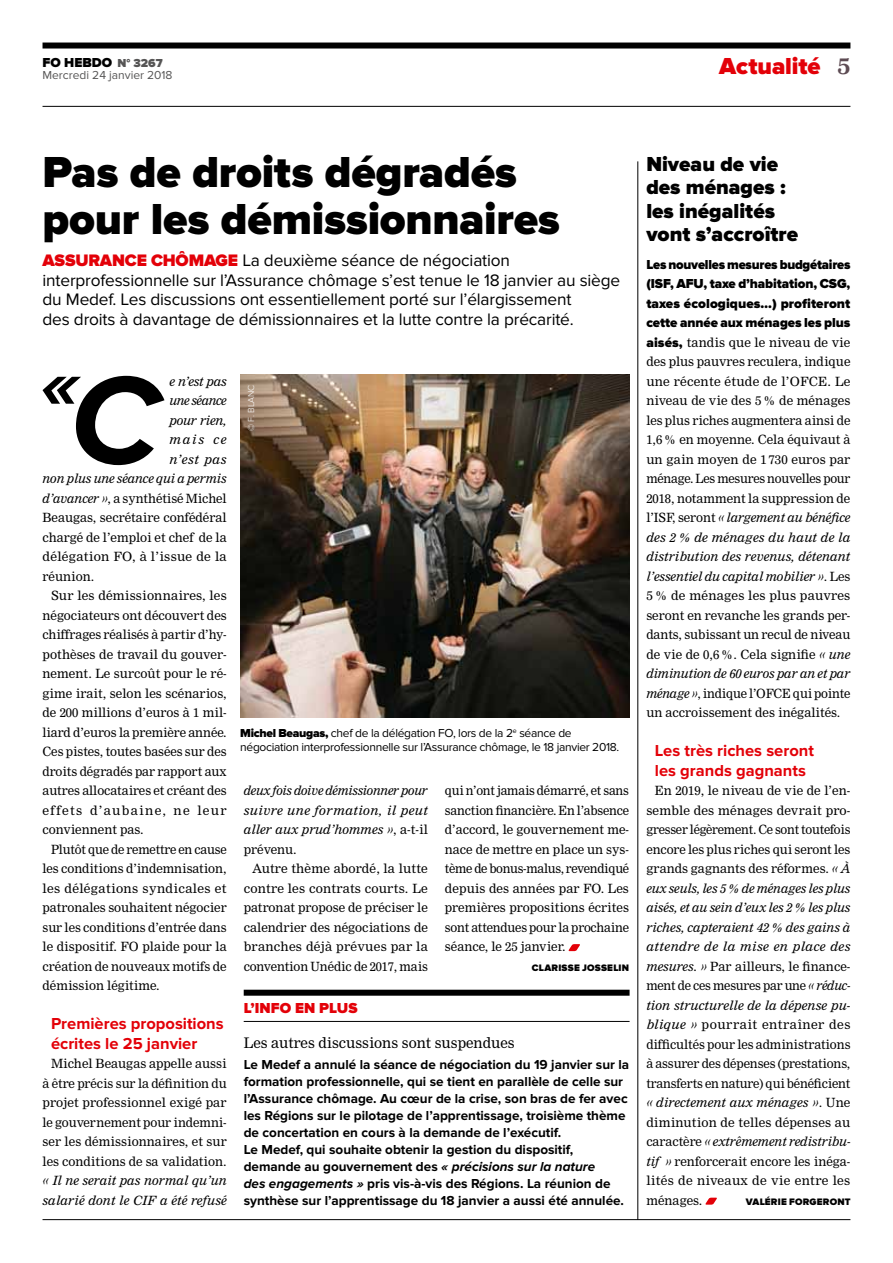
<style>
.page{position:relative;width:893px;height:1263px;background:#fff}
.page>*{position:absolute;margin:0;border:0;box-sizing:border-box;transform-origin:0 0}
.t1{font:italic 700 75.45px "Proxima Nova";color:#000}
.t2{font:900 45px/47.2px "Proxima Nova";letter-spacing:-.005em;color:#000}
.t3{font:900 24px "Proxima Nova";letter-spacing:-.005em;color:#e30008}
.t4{font:900 21px/23.2px "Proxima Nova";color:#000}
.t5{font:17.25px/19.5px "Proxima Nova";letter-spacing:-.01em;color:#000}
.t6{font:700 16.5px/19.5px "Proxima Nova";color:#e30008}
.t7{font:900 15px "Proxima Nova";letter-spacing:.01em;color:#e30008}
.t8{font:14.25px "Nimrod";color:#000}
.t9{font:700 13.5px/17px "Proxima Nova";color:#000}
.t10{font:900 13.5px/19.5px "Proxima Nova";letter-spacing:-.005em;color:#000}
.t11{font:12.45px/19.5px "Nimrod";color:#000;text-align:justify}
.t12{font:italic 12.45px/19.5px "Nimrod";letter-spacing:.005em;color:#000}
.t13{font:12.45px "Nimrod";letter-spacing:.025em;color:#000}
.t14{font:12.45px "Nimrod";letter-spacing:.02em;color:#000}
.t15{font:12.45px "Nimrod";letter-spacing:.1em;color:#000}
.t16{font:italic 12.45px "Nimrod";letter-spacing:-.03em;color:#000}
.t17{font:italic 12.45px "Nimrod";letter-spacing:-.015em;color:#000}
.t18{font:12px/14.2px "Proxima Nova";letter-spacing:-.025em;color:#000}
.t19{font:12px "Proxima Nova";color:#565555}
.t20{font:900 12px "Proxima Nova";color:#565555}
.t21{font:900 9.75px "Proxima Nova";letter-spacing:.02em;color:#000}
.t22{font:300 9px "Proxima Nova";color:#fff}
.s1{font-size:13.5px;color:#000}
.s2{font-family:"Nimrod";font-weight:700;font-size:22.5px;color:#5d4b53}
.s3{font-weight:900;color:#e30008}
.s4{font-size:129.45px}
.s5{font-style:italic}
.s6{font-weight:900}
.s7{font-style:normal}
.s8{font-family:"Proxima Nova";font-weight:900;font-size:13.5px}
</style>
<div class="page">
<hr style="left:43px;top:1219px;width:807px;height:1px;background:#000">
<div style="left:43px;top:43px;width:807px;height:6px;background:#000"></div>
<hr style="left:43px;top:106px;width:807px;height:1px;background:#000">
<svg style="left:568px;top:944px;width:12px;height:7px"></svg>
<img style="left:240px;top:375px;width:389px;height:342px">
<svg style="left:705px;top:1198px;width:12px;height:7px"></svg>
<hr style="left:638px;top:161px;width:1px;height:1059px;background:#000">
<div style="left:244px;top:990px;width:386px;height:6px;background:#000"></div>
<hr style="left:244px;top:1021px;width:386px;height:1px;background:#000">
<p class="t20" style="left:102px;top:56px;width:62px"><span class="s1">O</span> N° 3267</p>
<h3 class="t3" style="left:719px;top:52px;width:133px">Actualité <span class="s2">5</span></h3>
<p class="t10" style="left:43px;top:53px;width:32px">FOHEBD</p>
<p class="t19" style="left:43px;top:68px;width:132px">Mercredi 24 janvier 2018</p>
<h2 class="t2" style="left:43px;top:150px;width:519px">Pas de droits dégradés pour les démissionnaires</h2>
<p class="t5" style="left:43px;top:251px;width:579px"><span class="s3">Assurance chômage</span> La deuxième séance de négociation interprofessionnelle sur l’Assurance chômage s’est tenue le 18 janvier au siège du Medef. Les discussions ont essentiellement porté sur l’élargissement<br>des droits à davantage de démissionnaires et la lutte contre la précarité.</p>
<h1 class="t1" style="left:40px;top:341px;width:120px">«<span class="s4">C</span></h1>
<p class="t12" style="left:170px;top:371px;width:59px">e n’est pas</p>
<p class="t16" style="left:170px;top:393px;width:59px">une séance</p>
<p class="t17" style="left:170px;top:413px;width:59px">pour rien,</p>
<p class="t12" style="left:170px;top:430px;width:59px">mais ce</p>
<p class="t12" style="left:170px;top:449px;width:59px">n’est pas</p>
<p class="t12" style="left:43px;top:469px;width:186px">non plus une séance qui a permis</p>
<p class="t11" style="left:43px;top:488px;width:186px"><span class="s5">d’avancer »</span>, a synthétisé Michel</p>
<p class="t11" style="left:43px;top:508px;width:186px">Beaugas, secrétaire confédéral</p>
<p class="t11" style="left:43px;top:527px;width:186px">chargé de l’emploi et chef de la</p>
<p class="t14" style="left:43px;top:549px;width:186px">délégation FO, à l’issue de la</p>
<p class="t11" style="left:43px;top:566px;width:53px">réunion.</p>
<p class="t11" style="left:51px;top:586px;width:177px">Sur les démissionnaires, les</p>
<p class="t11" style="left:43px;top:605px;width:186px">négociateurs ont découvert des</p>
<p class="t11" style="left:43px;top:625px;width:186px">chiffrages réalisés à partir d’hy-</p>
<p class="t11" style="left:43px;top:644px;width:186px">pothèses de travail du gouver-</p>
<p class="t11" style="left:43px;top:664px;width:186px">nement. Le surcoût pour le ré-</p>
<p class="t11" style="left:43px;top:683px;width:186px">gime irait, selon les scénarios,</p>
<p class="t11" style="left:43px;top:703px;width:186px">de 200 millions d’euros à 1 mil-</p>
<p class="t11" style="left:43px;top:722px;width:186px">liard d’euros la première année.</p>
<p class="t11" style="left:43px;top:742px;width:186px">Ces pistes, toutes basées sur des</p>
<p class="t11" style="left:43px;top:761px;width:186px">droits dégradés par rapport aux</p>
<p class="t11" style="left:43px;top:781px;width:186px">autres allocataires et créant des</p>
<p class="t15" style="left:43px;top:803px;width:186px">effets d’aubaine, ne leur</p>
<p class="t11" style="left:43px;top:820px;width:103px">conviennent pas.</p>
<p class="t11" style="left:51px;top:839px;width:177px">Plutôt que de remettre en cause</p>
<p class="t11" style="left:43px;top:859px;width:186px">les conditions d’indemnisation,</p>
<p class="t13" style="left:43px;top:881px;width:186px">les délégations syndicales et</p>
<p class="t11" style="left:43px;top:898px;width:186px">patronales souhaitent négocier</p>
<p class="t11" style="left:43px;top:917px;width:186px">sur les conditions d’entrée dans</p>
<p class="t11" style="left:43px;top:937px;width:186px">le dispositif. FO plaide pour la</p>
<p class="t11" style="left:43px;top:956px;width:186px">création de nouveaux motifs de</p>
<p class="t11" style="left:43px;top:976px;width:119px">démission légitime.</p>
<h3 class="t6" style="left:51px;top:1014px;width:174px">Premières propositions écrites le 25 janvier</h3>
<p class="t11" style="left:43px;top:1054px;width:186px;text-indent:9px">Michel Beaugas appelle aussi à être précis sur la définition du projet professionnel exigé par le gouvernement pour indemni&shy;ser les démissionnaires, et sur les conditions de sa validation.</p>
<p class="t12" style="left:43px;top:1171px;width:186px">« Il ne serait pas normal qu’un salarié dont le CIF a été refusé</p>
<p class="t22" style="left:246px;top:431px;width:47px;rotate:-90deg">© F. BLANC</p>
<p class="t18" style="left:240px;top:726px;width:381px"><span class="s6">Michel Beaugas,</span> chef de la délégation FO, lors de la 2<sup>e</sup> séance de négociation interprofessionnelle sur l’Assurance chômage, le 18 janvier 2018.</p>
<p class="t12" style="left:244px;top:781px;width:186px;text-align:justify">deux fois doive démissionner pour suivre une formation, il peut aller aux prud’hommes »<span class="s7">, a-t-il prévenu.</span></p>
<p class="t11" style="left:244px;top:859px;width:186px;text-indent:9px">Autre thème abordé, la lutte contre les contrats courts. Le patronat propose de préciser le calendrier des négociations de branches déjà prévues par la convention Unédic de 2017, mais</p>
<p class="t11" style="left:445px;top:781px;width:186px">qui n’ont jamais démarré, et sans sanction financière. En l’absence d’accord, le gouvernement me&shy;nace de mettre en place un sys&shy;tème de bonus-malus, revendiqué depuis des années par FO. Les premières propositions écrites sont attendues pour la prochaine séance, le 25 janvier.</p>
<p class="t21" style="left:532px;top:962px;width:8px">Cla</p>
<p class="t21" style="left:552px;top:962px;width:79px">risse Josselin</p>
<p class="t7" style="left:244px;top:999px;width:115px">L’info en plus</p>
<p class="t8" style="left:244px;top:1034px;width:272px">Les autres discussions sont suspendues</p>
<p class="t9" style="left:244px;top:1056px;width:387px">Le Medef a annulé la séance de négociation du 19 janvier sur la formation professionnelle, qui se tient en parallèle de celle sur l’Assurance chômage. Au cœur de la crise, son bras de fer avec les Régions sur le pilotage de l’apprentissage, troisième thème de concertation en cours à la demande de l’exécutif.<br>Le Medef, qui souhaite obtenir la gestion du dispositif, demande au gouvernement des <span class="s5">« précisions sur la nature<br>des engagements »</span> pris vis-à-vis des Régions. La réunion de synthèse sur l’apprentissage du 18 janvier a aussi été annulée.</p>
<h3 class="t4" style="left:646px;top:153px;width:153px">Niveau de vie des ménages : les inégalités vont s’accroître</h3>
<p class="t10" style="left:646px;top:255px;width:206px">Les nouvelles mesures budgétaires (ISF, AFU, taxe d’habitation, CSG</p>
<p class="t10" style="left:646px;top:274px;width:206px;text-align:justify;text-indent:200px">, taxes écologiques…) profiteront cette année aux ménages les plus</p>
<p class="t11" style="left:646px;top:332px;width:206px"><span class="s8">aisés,</span> tandis que le niveau de vie des plus pauvres reculera, indique une récente étude de l’OFCE. Le niveau de vie des 5% de ménages les plus riches augmentera ainsi de 1,6% en moyenne. Cela équivaut à un gain moyen de 1 730 euros par ménage. Les mesures nouvelles pour 2018, notamment la suppression de l’ISF, seront <span class="s5">« largement au bénéfice des 2% de ménages du haut de la distribution des revenus, détenant l’essentiel du capital mobilier »</span>. Les 5% de ménages les plus pauvres seront en revanche les grands per&shy;dants, subissant un recul de niveau de vie de 0,6%. Cela signifie <span class="s5">« une diminution de 60 euros par an et par ménage »</span>, indique l’OFCE qui pointe un accroissement des inégalités.</p>
<h3 class="t6" style="left:655px;top:741px;width:161px">Les très riches seront les grands gagnants</h3>
<p class="t11" style="left:646px;top:781px;width:206px;text-indent:9px">En 2019, le niveau de vie de l’en&shy;semble des ménages devrait pro&shy;gresser légèrement. Ce sont toutefois encore les plus riches qui seront les grands gagnants des réformes. <span class="s5">« À eux seuls, les 5% de ménages les plus aisés, et au sein d’eux les 2% les plus riches, capteraient 42% des gains à attendre de la mise en place des mesures. »</span> Par ailleurs, le finance&shy;ment de ces mesures par une <span class="s5">« réduc&shy;tion structurelle de la dépense pu&shy;blique »</span> pourrait entraîner des difficultés pour les administrations à assurer des dépenses (prestations, transferts en nature) qui bénéficient <span class="s5">« directement aux ménages »</span>. Une diminution de telles dépenses au caractère <span class="s5">« extrêmement redistribu&shy;tif »</span> renforcerait encore les inéga&shy;lités de niveaux de vie entre les ménages.</p>
<p class="t21" style="left:746px;top:1196px;width:8px">Valé</p>
<p class="t21" style="left:771px;top:1196px;width:79px">rie Forgeront</p>
</div>
